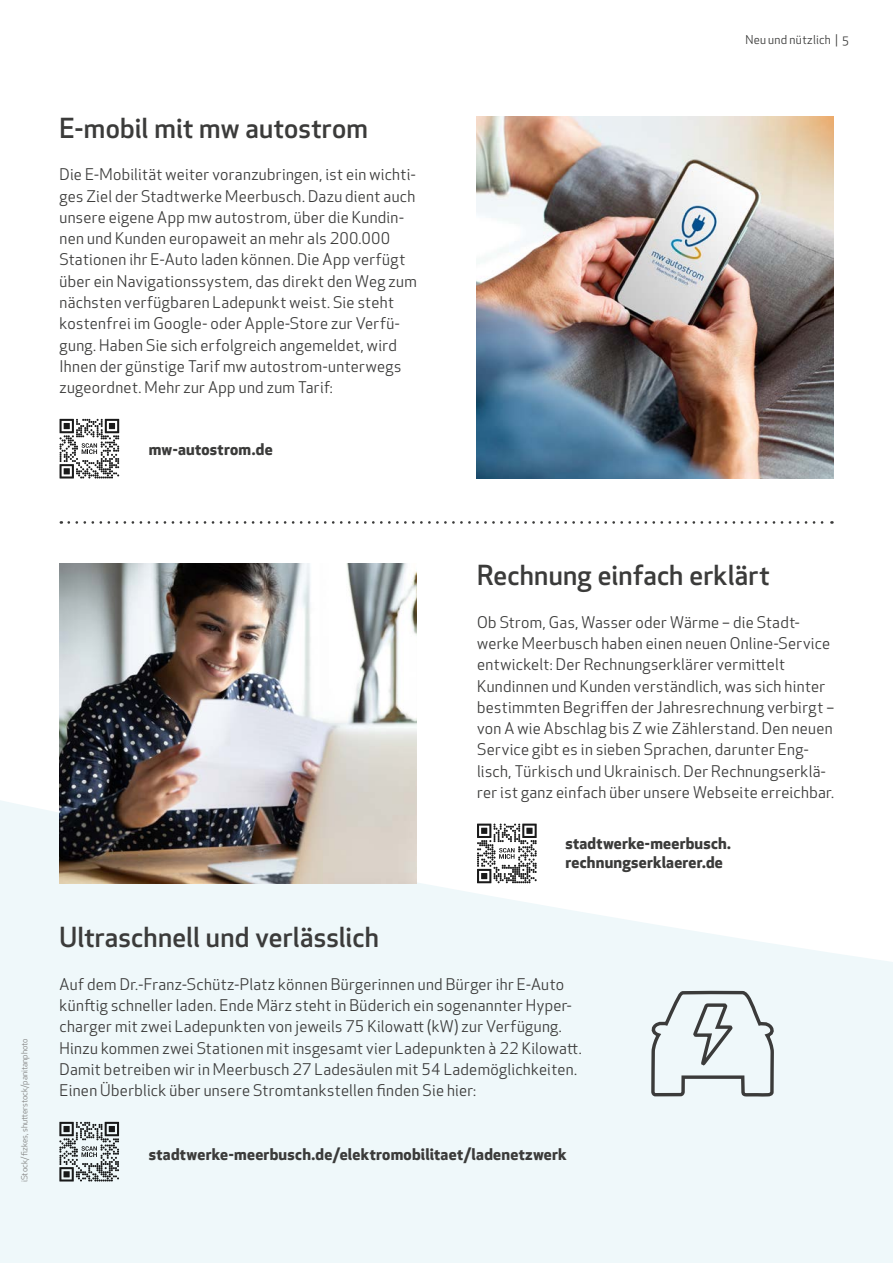
<style>
.page{position:relative;width:893px;height:1263px;background:#fff}
.page>*{position:absolute;margin:0;border:0;box-sizing:border-box;transform-origin:0 0}
.t1{font:500 27px "Apex New";letter-spacing:.01em;color:#3b3b3a}
.t2{font:15.75px/21.3px "Apex New";letter-spacing:.02em;color:#3b3b3a}
.t3{font:700 15.75px/18.9px "Apex New";letter-spacing:.015em;color:#3b3b3a}
.t4{font:12px "Apex New";letter-spacing:.025em;color:#3b3b3a}
.t5{font:8.25px "Apex New";color:#80807f}
</style>
<div class="page">
<svg style="left:0;top:800px;width:893px;height:463px;fill:#eff8fa"></svg>
<img style="left:60px;top:564px;width:357px;height:319px">
<svg style="left:69px;top:521px;width:763px;height:3px"></svg>
<svg style="left:477px;top:823px;width:60px;height:60px"></svg>
<svg style="left:59px;top:1122px;width:60px;height:59px"></svg>
<svg style="left:647px;top:478px;width:129px;height:785px"></svg>
<svg style="left:692px;top:1002px;width:42px;height:66px"></svg>
<img style="left:476px;top:116px;width:357px;height:362px">
<svg style="left:60px;top:419px;width:59px;height:59px"></svg>
<h1 class="t1" style="left:60px;top:110px;width:310px">E-mobil mit mw autostrom</h1>
<p class="t2" style="left:60px;top:164px;width:359px">Die E-Mobilität weiter voranzubringen, ist ein wichti&shy;ges Ziel der Stadtwerke Meerbusch. Dazu dient auch unsere eigene App mw autostrom, über die Kundin&shy;nen und Kunden europaweit an mehr als 200.000<br>Stationen ihr E-Auto laden können. Die App verfügt über ein Navigationssystem, das direkt den Weg zum nächsten verfügbaren Ladepunkt weist. Sie steht kostenfrei im Google- oder Apple-Store zur Verfü&shy;gung. Haben Sie sich erfolgreich angemeldet, wird Ihnen der günstige Tarif mw autostrom-unterwegs zugeordnet. Mehr zur App und zum Tarif:</p>
<p class="t3" style="left:149px;top:439px;width:125px">mw-autostrom.de</p>
<p class="t4" style="left:745px;top:32px;width:104px">Neu und nützlich | 5</p>
<p class="t5" style="left:19px;top:1182px;width:146px;rotate:-90deg">iStock/ fizkes, shutterstock/panitanphoto</p>
<h1 class="t1" style="left:477px;top:557px;width:294px">Rechnung einfach erklärt</h1>
<p class="t2" style="left:477px;top:611px;width:359px">Ob Strom, Gas, Wasser oder Wärme – die Stadt&shy;werke Meerbusch haben einen neuen Online-Service entwickelt: Der Rechnungserklärer vermittelt Kundinnen und Kunden verständlich, was sich hinter bestimmten Begriffen der Jahresrechnung verbirgt – von A wie Abschlag bis Z wie Zählerstand. Den neuen Service gibt es in sieben Sprachen, darunter Eng&shy;lisch, Türkisch und Ukrainisch. Der Rechnungserklä&shy;rer ist ganz einfach über unsere Webseite erreichbar.</p>
<p class="t3" style="left:566px;top:833px;width:167px">stadtwerke-meerbusch. rechnungserklaerer.de</p>
<h1 class="t1" style="left:60px;top:919px;width:321px">Ultraschnell und verlässlich</h1>
<p class="t2" style="left:60px;top:973px;width:524px">Auf dem Dr.-Franz-Schütz-Platz können Bürgerinnen und Bürger ihr E-Auto künftig schneller laden. Ende März steht in Büderich ein sogenannter Hyper&shy;charger mit zwei Ladepunkten von jeweils 75 Kilowatt (kW) zur Verfügung.<br>Hinzu kommen zwei Stationen mit insgesamt vier Ladepunkten à 22 Kilowatt.<br>Damit betreiben wir in Meerbusch 27 Ladesäulen mit 54 Lademöglichkeiten.<br>Einen Überblick über unsere Stromtankstellen finden Sie hier:</p>
<p class="t3" style="left:149px;top:1144px;width:419px">stadtwerke-meerbusch.de/elektromobilitaet/ladenetzwerk</p>
</div>
